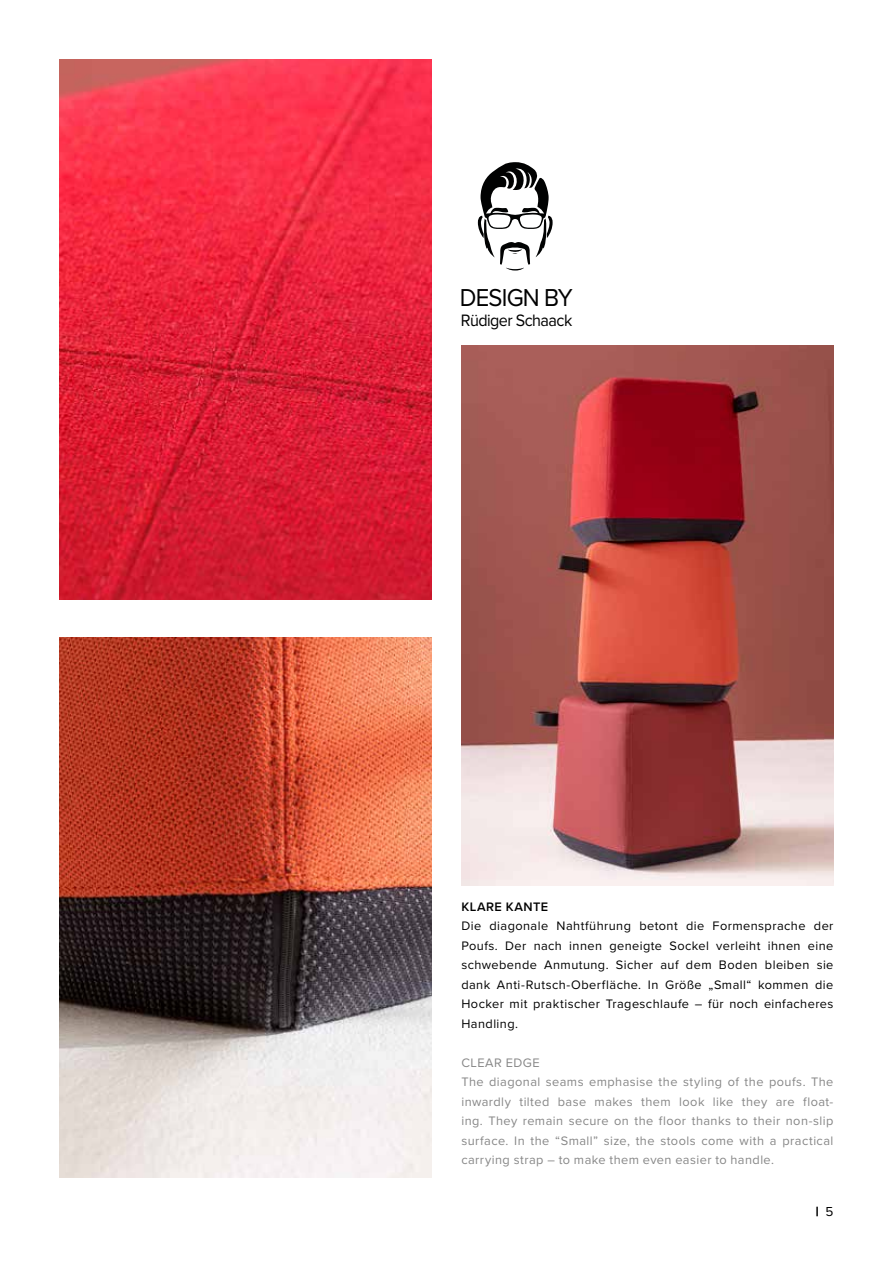
<style>
.page{position:relative;width:893px;height:1263px;background:#fff}
.page>*{position:absolute;margin:0;border:0;box-sizing:border-box;transform-origin:0 0}
.t1{font:25.35px "Proxima Nova";letter-spacing:-.03em;color:#000;scale:.94 1}
.t2{font:17.1px "Proxima Nova";letter-spacing:-.035em;color:#000;scale:.94 1}
.t3{font:900 13.5px "Proxima Nova";color:#000}
.t4{font:12.75px/19.5px "Proxima Nova";letter-spacing:.035em;color:#000;text-align:justify}
.t5{font:12.75px/19.5px "Proxima Nova";letter-spacing:.035em;color:#878787}
.t6{font:600 12.75px "Proxima Nova";letter-spacing:.04em;color:#000}
.s1{font-weight:400}
</style>
<div class="page">
<img style="left:60px;top:638px;width:372px;height:540px">
<svg style="left:478px;top:162px;width:75px;height:109px"></svg>
<img style="left:461px;top:345px;width:372px;height:540px">
<img style="left:60px;top:60px;width:372px;height:540px">
<h1 class="t1" style="left:460px;top:279px;width:122px">DESIGN BY</h1>
<h2 class="t2" style="left:461px;top:307px;width:120px">Rüdiger Schaack</h2>
<p class="t6" style="left:461px;top:897px;width:88px">KLARE KANTE</p>
<p class="t4" style="left:461px;top:916px;width:374px">Die diagonale Nahtführung betont die Formensprache der Poufs. Der nach innen geneigte Sockel verleiht ihnen eine schwebende Anmutung. Sicher auf dem Boden bleiben sie dank Anti-Rutsch-Oberfläche. In Größe „Small“ kommen die Hocker mit praktischer Trageschlaufe – für noch einfacheres Handling.</p>
<p class="t5" style="left:461px;top:1052px;width:374px">CLEAR EDGE<br>The diagonal seams emphasise the styling of the poufs. The inwardly tilted base makes them look like they are float&shy;ing. They remain secure on the floor thanks to their non-slip surface. In the “Small” size, the stools come with a practical carrying strap – to make them even easier to handle.</p>
<p class="t3" style="left:816px;top:1201px;width:19px">| <span class="s1">5</span></p>
</div>
